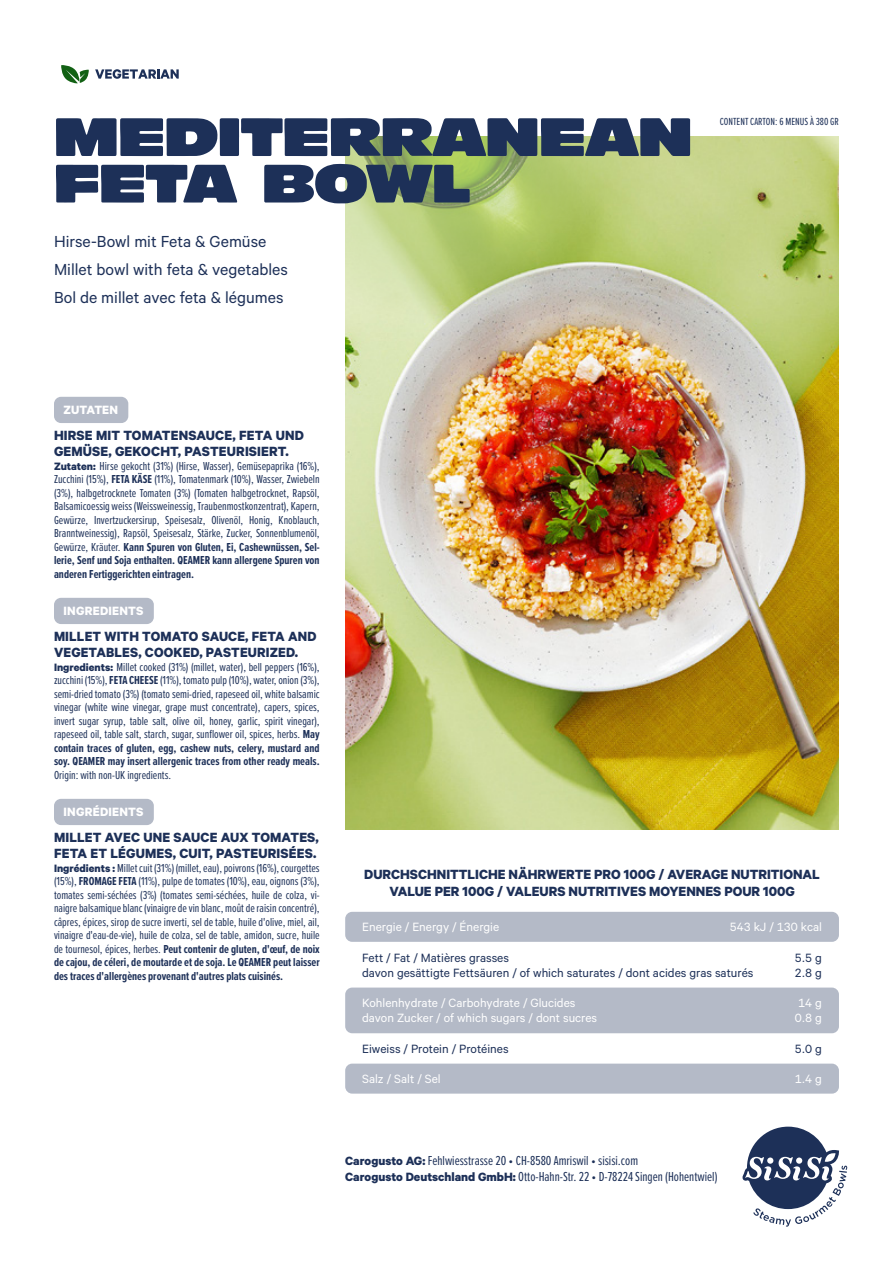
<style>
.page{position:relative;width:893px;height:1263px;background:#fff}
.page>*{position:absolute;margin:0;border:0;box-sizing:border-box;transform-origin:0 0}
.t1{font:54px/46.5px "BNBOOP Regular";letter-spacing:-.01em;color:#1d3058}
.t2{font:18px/28px "Calibre";color:#1d3058}
.t3{font:700 15px/16.5px "Calibre";color:#1d3058}
.t4{font:13.5px "Calibre";color:#fff}
.t5{font:13.5px "Calibre";color:#1d3058}
.t6{font:13.5px/16.5px "Proxima Nova Ex Cn";color:#1d3058}
.t7{font:700 13.5px "Calibre";letter-spacing:.02em;color:#fff}
.t8{font:12px/13.5px "Proxima Nova Ex Cn";color:#1d3058;text-align:justify}
.t9{font:10.65px "Proxima Nova Ex Cn";color:#1d3058}
.s1{font-family:"Calibre";font-weight:700}
.s2{font-weight:700}
</style>
<div class="page">
<img style="left:345px;top:136px;width:494px;height:694px">
<div style="left:54px;top:397px;width:74px;height:26px;background:#b4bac7;border-radius:7px"></div>
<div style="left:54px;top:598px;width:100px;height:26px;background:#b4bac7;border-radius:7px"></div>
<div style="left:54px;top:799px;width:100px;height:26px;background:#b4bac7;border-radius:7px"></div>
<div style="left:345px;top:912px;width:494px;height:30px;background:#b4bac7;border-radius:7px"></div>
<div style="left:345px;top:1063px;width:494px;height:31px;background:#b4bac7;border-radius:7px"></div>
<div style="left:345px;top:987px;width:494px;height:46px;background:#b4bac7;border-radius:7px"></div>
<svg style="left:742px;top:1127px;width:105px;height:99px"></svg>
<svg style="left:61px;top:65px;width:118px;height:19px"></svg>
<svg style="left:345px;top:136px;width:272px;height:180px;background:#b6c880"></svg>
<h1 class="t1" style="left:54px;top:113px;width:640px">MEDITERRANEAN<br>FETA BOWL</h1>
<h2 class="t2" style="left:54px;top:227px;width:235px">Hirse-Bowl mit Feta &amp; Gemüse<br>Millet bowl with feta &amp; vegetables<br>Bol de millet avec feta &amp; légumes</h2>
<p class="t9" style="left:720px;top:113px;width:121px">CONTENT CARTON: 6 MENUS À 380 GR</p>
<p class="t7" style="left:63px;top:402px;width:56px">ZUTATEN</p>
<p class="t3" style="left:54px;top:426px;width:251px">HIRSE MIT TOMATENSAUCE, FETA UND<br>GEMÜSE, GEKOCHT, PASTEURISIERT.</p>
<p class="t8" style="left:54px;top:458px;width:267px"><span class="s1">Zutaten:</span> Hirse gekocht (31%) (Hirse, Wasser), Gemüsepaprika (16%), Zucchini (15%), <span class="s2">FETA KÄSE</span> (11%), Tomatenmark (10%), Wasser, Zwiebeln (3%), halbgetrocknete Tomaten (3%) (Tomaten halbgetrocknet, Rapsöl, Balsamicoessig weiss (Weissweinessig, Traubenmostkonzentrat), Kapern, Gewürze, Invertzuckersirup, Speisesalz, Olivenöl, Honig, Knoblauch, Branntweinessig), Rapsöl, Speisesalz, Stärke, Zucker, Sonnenblumenöl, Gewürze, Kräuter. <span class="s2">Kann Spuren von Gluten, Ei, Cashewnüssen, Sel&shy;lerie, Senf und Soja enthalten. QEAMER kann allergene Spuren von anderen Fertiggerichten eintragen.</span></p>
<p class="t7" style="left:63px;top:603px;width:82px">INGREDIENTS</p>
<p class="t3" style="left:54px;top:627px;width:264px">MILLET WITH TOMATO SAUCE, FETA AND<br>VEGETABLES, COOKED, PASTEURIZED.</p>
<p class="t8" style="left:54px;top:659px;width:267px"><span class="s1">Ingredients:</span> Millet cooked (31%) (millet, water), bell peppers (16%), zucchini (15%), <span class="s2">FETA CHEESE</span> (11%), tomato pulp (10%), water, onion (3%), semi-dried tomato (3%) (tomato semi-dried, rapeseed oil, white balsamic vinegar (white wine vinegar, grape must concentrate), capers, spices, invert sugar syrup, table salt, olive oil, honey, garlic, spirit vinegar), rapeseed oil, table salt, starch, sugar, sunflower oil, spices, herbs. <span class="s2">May contain traces of gluten, egg, cashew nuts, celery, mustard and soy. QEAMER may insert allergenic traces from other ready meals.</span></p>
<p class="t8" style="left:54px;top:767px;width:119px">Origin: with non-UK ingredients.</p>
<p class="t7" style="left:63px;top:804px;width:82px">INGRÉDIENTS</p>
<p class="t3" style="left:54px;top:828px;width:266px">MILLET AVEC UNE SAUCE AUX TOMATES,<br>FETA ET LÉGUMES, CUIT, PASTEURISÉES.</p>
<p class="t8" style="left:54px;top:860px;width:267px"><span class="s1">Ingrédients :</span> Millet cuit (31%) (millet, eau), poivrons (16%), courgettes (15%), <span class="s2">FROMAGE FETA</span> (11%), pulpe de tomates (10%), eau, oignons (3%), tomates semi-séchées (3%) (tomates semi-séchées, huile de colza, vi&shy;naigre balsamique blanc (vinaigre de vin blanc, moût de raisin concentré), câpres, épices, sirop de sucre inverti, sel de table, huile d'olive, miel, ail, vinaigre d'eau-de-vie), huile de colza, sel de table, amidon, sucre, huile de tournesol, épices, herbes. <span class="s2">Peut contenir de gluten, d'œuf, de noix de cajou, de céleri, de moutarde et de soja. Le QEAMER peut laisser des traces d'allergènes provenant d'autres plats cuisinés.</span></p>
<p class="t3" style="left:364px;top:866px;width:457px;text-align:center">DURCHSCHNITTLICHE NÄHRWERTE PRO 100G / AVERAGE NUTRITIONAL<br>VALUE PER 100G / VALEURS NUTRITIVES MOYENNES POUR 100G</p>
<p class="t4" style="left:362px;top:919px;width:139px">Energie / Energy / Énergie</p>
<p class="t4" style="left:730px;top:919px;width:94px">543 kJ / 130 kcal</p>
<p class="t5" style="left:362px;top:949px;width:148px">Fett / Fat / Matières grasses</p>
<p class="t5" style="left:795px;top:949px;width:29px">5.5 g</p>
<p class="t5" style="left:362px;top:964px;width:393px">davon gesättigte Fettsäuren / of which saturates / dont acides gras saturés</p>
<p class="t5" style="left:795px;top:964px;width:29px">2.8 g</p>
<p class="t4" style="left:362px;top:995px;width:215px">Kohlenhydrate / Carbohydrate / Glucides</p>
<p class="t4" style="left:798px;top:995px;width:25px">14 g</p>
<p class="t4" style="left:362px;top:1010px;width:237px">davon Zucker / of which sugars / dont sucres</p>
<p class="t4" style="left:795px;top:1010px;width:29px">0.8 g</p>
<p class="t5" style="left:362px;top:1041px;width:148px">Eiweiss / Protein / Protéines</p>
<p class="t5" style="left:795px;top:1041px;width:29px">5.0 g</p>
<p class="t4" style="left:362px;top:1071px;width:80px">Salz / Salt / Sel</p>
<p class="t4" style="left:795px;top:1071px;width:29px">1.4 g</p>
<p class="t6" style="left:345px;top:1151px;width:374px"><span class="s1">Carogusto AG:</span> Fehlwiesstrasse 20 • CH-8580 Amriswil • sisisi.com<br><span class="s1">Carogusto Deutschland GmbH:</span> Otto-Hahn-Str. 22 • D-78224 Singen (Hohentwiel)</p>
</div>
